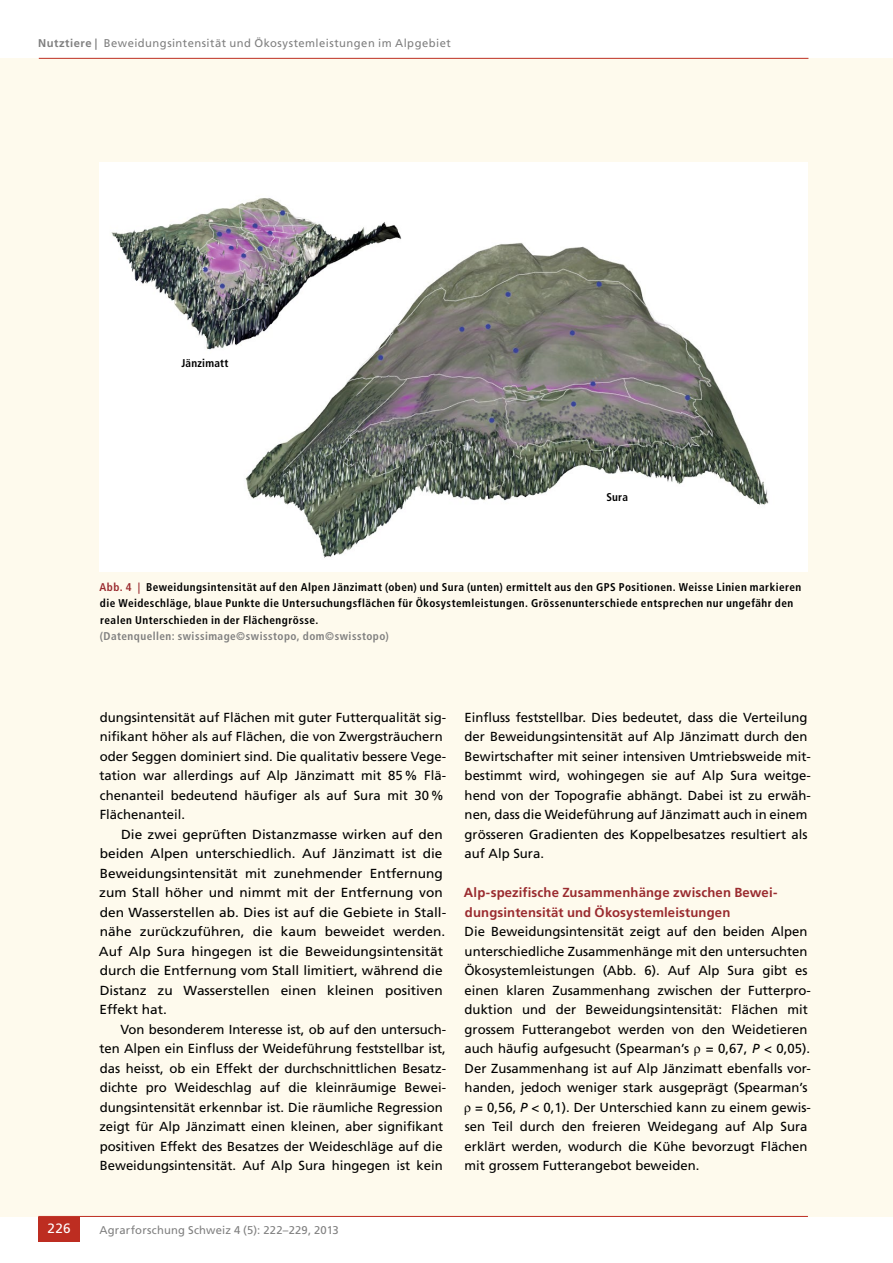
<style>
.page{position:relative;width:893px;height:1263px;background:#fff}
.page>*{position:absolute;margin:0;border:0;box-sizing:border-box;transform-origin:0 0}
.t1{font:13.5px "Frutiger LT Std";color:#fff}
.t2{font:13.2px/19.5px "Frutiger LT Std";color:#000}
.t3{font:13.2px/19.5px "Frutiger LT Std";color:#000;scale:1.04 1}
.t4{font:700 13.2px/19.5px "Frutiger LT Std";letter-spacing:.01em;color:#9a2b2f}
.t5{font:700 condensed 11.25px/16.5px "Frutiger LT Std";letter-spacing:.04em;color:#000}
.t6{font:11.25px "Frutiger LT Std";letter-spacing:.035em;color:#808080}
.t7{font:700 condensed 11.25px "Frutiger LT Std";letter-spacing:.04em;color:#808080}
.t8{font:700 condensed 11.25px "Frutiger LT Std";letter-spacing:.02em;color:#000}
.s1{font-weight:700}
.s2{color:#9a2b2f}
.s3{font-style:italic}
</style>
<div class="page">
<div style="left:38px;top:1216px;width:42px;height:26px;background:#bd2d21"></div>
<div style="left:0;top:58px;width:893px;height:1158px;background:#fefaed"></div>
<hr style="left:38px;top:1216px;width:770px;height:1px;background:#bd2d21">
<hr style="left:39px;top:58px;width:769px;height:1px;background:#bd2d21">
<div style="left:99px;top:162px;width:709px;height:409px;background:#fff"></div>
<img style="left:245px;top:243px;width:524px;height:315px">
<img style="left:111px;top:198px;width:292px;height:158px">
<p class="t6" style="left:38px;top:36px;width:414px"><span class="s1">Nutztiere |</span> Beweidungsintensität und Ökosystemleistungen im Alpgebiet</p>
<p class="t8" style="left:182px;top:356px;width:48px">Jänzimatt</p>
<p class="t5" style="left:606px;top:488px;width:23px">Sura</p>
<p class="t5" style="left:99px;top:578px;width:703px"><span class="s2">Abb. 4 |</span> Beweidungsintensität auf den Alpen Jänzimatt (oben) und Sura (unten) ermittelt aus den GPS Positionen. Weisse Linien markieren die Weideschläge, blaue Punkte die Untersuchungsflächen für Ökosystemleistungen. Grössenunterschiede entsprechen nur ungefähr den realen Unterschieden in der Flächengrösse.</p>
<p class="t7" style="left:100px;top:629px;width:290px">(Datenquellen: swissimage©swisstopo, dom©swisstopo)</p>
<p class="t2" style="left:99px;top:707px;width:348px">dungsintensität auf Flächen mit guter Futterqualität sig&shy;nifikant höher als auf Flächen, die von Zwergsträuchern oder Seggen dominiert sind. Die qualitativ bessere Vege&shy;tation war allerdings auf Alp Jänzimatt mit 85% Flä&shy;chenanteil bedeutend häufiger als auf Sura mit 30% Flächenanteil.</p>
<p class="t3" style="left:99px;top:824px;width:335px;text-indent:22px">Die zwei geprüften Distanzmasse wirken auf den beiden Alpen unterschiedlich. Auf Jänzimatt ist die Beweidungsintensität mit zunehmender Entfernung zum Stall höher und nimmt mit der Entfernung von den Wasserstellen ab. Dies ist auf die Gebiete in Stall&shy;nähe zurückzuführen, die kaum beweidet werden.<br>Auf Alp Sura hingegen ist die Beweidungsintensität durch die Entfernung vom Stall limitiert, während die Distanz zu Wasserstellen einen kleinen positiven Effekt hat.</p>
<p class="t2" style="left:99px;top:1019px;width:348px;text-indent:21px">Von besonderem Interesse ist, ob auf den untersuch&shy;ten Alpen ein Einfluss der Weideführung feststellbar ist, das heisst, ob ein Effekt der durchschnittlichen Besatz&shy;dichte pro Weideschlag auf die kleinräumige Bewei&shy;dungsintensität erkennbar ist. Die räumliche Regression zeigt für Alp Jänzimatt einen kleinen, aber signifikant positiven Effekt des Besatzes der Weideschläge auf die Beweidungsintensität. Auf Alp Sura hingegen ist kein</p>
<p class="t2" style="left:464px;top:707px;width:348px">Einfluss feststellbar. Dies bedeutet, dass die Verteilung der Beweidungsintensität auf Alp Jänzimatt durch den Bewirtschafter mit seiner intensiven Umtriebsweide mit&shy;bestimmt wird, wohingegen sie auf Alp Sura weitge&shy;hend von der Topografie abhängt. Dabei ist zu erwäh&shy;nen, dass die Weideführung auf Jänzimatt auch in einem grösseren Gradienten des Koppelbesatzes resultiert als auf Alp Sura.</p>
<p class="t4" style="left:464px;top:883px;width:315px">Alp-spezifische Zusammenhänge zwischen Bewei&shy;dungsintensität und Ökosystemleistungen</p>
<p class="t2" style="left:464px;top:922px;width:348px">Die Beweidungsintensität zeigt auf den beiden Alpen unterschiedliche Zusammenhänge mit den untersuchten Ökosystemleistungen (Abb. 6). Auf Alp Sura gibt es einen klaren Zusammenhang zwischen der Futterpro&shy;duktion und der Beweidungsintensität: Flächen mit grossem Futterangebot werden von den Weidetieren auch häufig aufgesucht (Spearman’s</p>
<p class="t2" style="left:706px;top:1039px;width:106px">= 0,67, <span class="s3">P</span> &lt; 0,05).</p>
<p class="t2" style="left:465px;top:1058px;width:348px">Der Zusammenhang ist auf Alp Jänzimatt ebenfalls vor-</p>
<p class="t2" style="left:465px;top:1078px;width:344px">handen, jedoch weniger stark ausgeprägt (Spearman’s</p>
<p class="t2" style="left:475px;top:1097px;width:337px">= 0,56, <span class="s3">P</span> &lt; 0,1). Der Unterschied kann zu einem gewis-</p>
<p class="t2" style="left:465px;top:1117px;width:344px">sen Teil durch den freieren Weidegang auf Alp Sura</p>
<p class="t2" style="left:465px;top:1136px;width:344px">erklärt werden, wodurch die Kühe bevorzugt Flächen</p>
<p class="t2" style="left:465px;top:1156px;width:236px">mit grossem Futterangebot beweiden.</p>
<p class="t1" style="left:48px;top:1221px;width:25px">226</p>
<p class="t6" style="left:99px;top:1223px;width:241px">Agrarforschung Schweiz 4 (5): 222–229, 2013</p>
</div>
